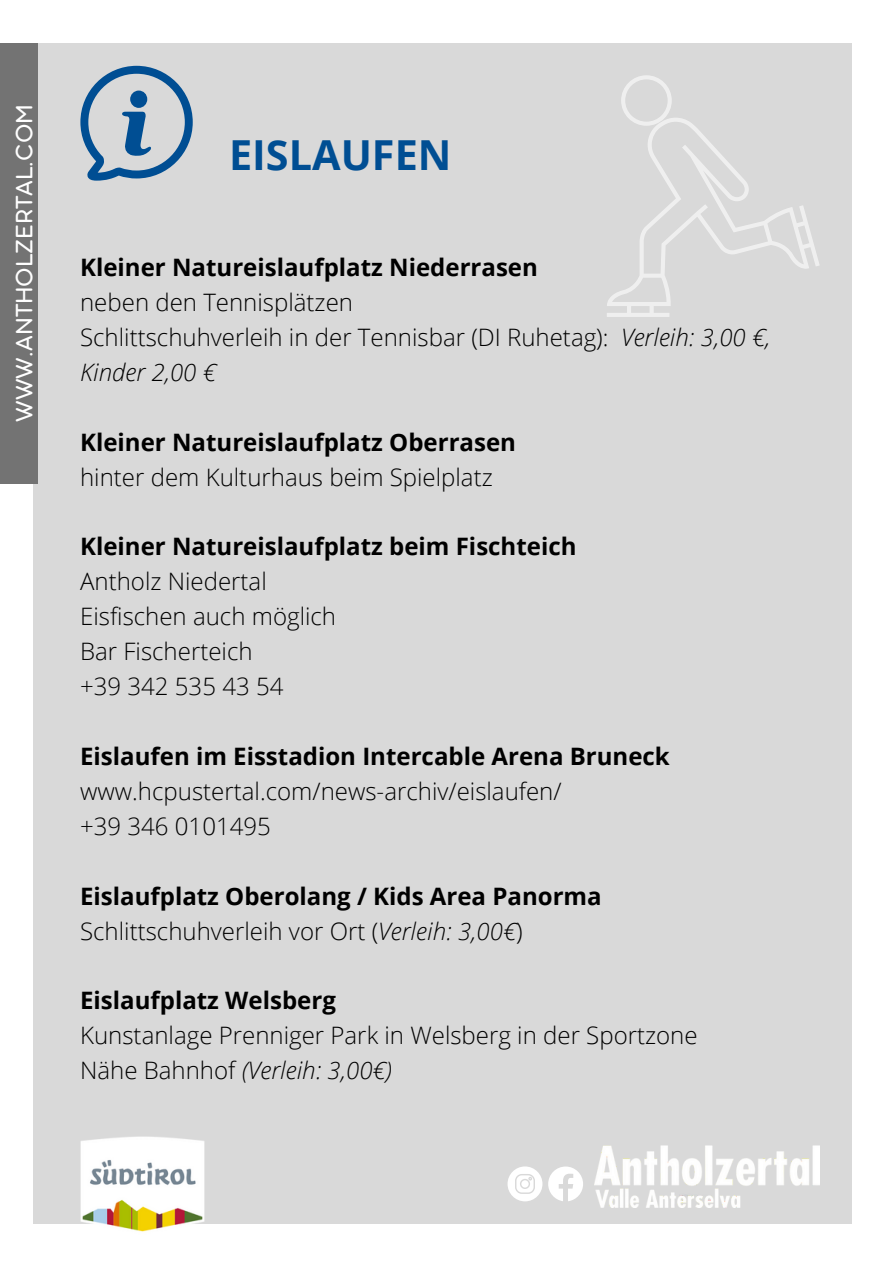
<style>
.page{position:relative;width:894px;height:1264px;background:#fff}
.page>*{position:absolute;margin:0;border:0;box-sizing:border-box;transform-origin:0 0}
.t1{font:700 41.4px "Open Sans";color:#004e93}
.t2{font:25.8px "Aristotelica Pro Tx";color:#fff}
.t3{font:300 24px/35px "Open Sans";color:#000}
.t4{font:700 24px/35px "Open Sans";color:#000}
.s1{font-style:italic}
.s2{font-weight:300}
.s3{font-weight:300;font-style:italic}
</style>
<div class="page">
<div style="left:33px;top:43px;width:817px;height:1180px;background:#d9d9d9"></div>
<img style="left:594px;top:1145px;width:224px;height:62px">
<img style="left:80px;top:1136px;width:124px;height:96px">
<svg style="left:80px;top:66px;width:113px;height:115px"></svg>
<svg style="left:548px;top:1166px;width:35px;height:35px"></svg>
<svg style="left:507px;top:1166px;width:35px;height:35px"></svg>
<div style="left:0;top:43px;width:37px;height:440px;background:#737373"></div>
<svg style="left:607px;top:75px;width:212px;height:242px"></svg>
<p class="t2" style="left:16px;top:422px;width:319px;rotate:-90deg">WWW.ANTHOLZERTAL.COM</p>
<h1 class="t1" style="left:229px;top:126px;width:224px">EISLAUFEN</h1>
<p class="t4" style="left:80px;top:249px;width:459px">Kleiner Natureislaufplatz Niederrasen</p>
<p class="t3" style="left:80px;top:284px;width:691px">neben den Tennisplätzen<br>Schlittschuhverleih in der Tennisbar (DI Ruhetag): <span class="s1">Verleih: 3,00 €,<br>Kinder 2,00 €</span></p>
<p class="t4" style="left:80px;top:424px;width:437px">Kleiner Natureislaufplatz Oberrasen</p>
<p class="t3" style="left:80px;top:459px;width:414px">hinter dem Kulturhaus beim Spielplatz</p>
<p class="t4" style="left:80px;top:528px;width:497px">Kleiner Natureislaufplatz beim Fischteich</p>
<p class="t3" style="left:80px;top:563px;width:257px">Antholz Niedertal<br>Eisfischen auch möglich<br>Bar Fischerteich<br>+39 342 535 43 54</p>
<p class="t4" style="left:80px;top:738px;width:591px">Eislaufen im Eisstadion Intercable Arena Bruneck</p>
<p class="t3" style="left:80px;top:773px;width:483px">www.hcpustertal.com/news-archiv/eislaufen/ +39 346 0101495</p>
<p class="t4" style="left:80px;top:877px;width:523px">Eislaufplatz Oberolang / Kids Area Panorma<br><span class="s2">Schlittschuhverleih vor Ort (</span><span class="s3">Verleih: 3,00€</span><span class="s2">)</span></p>
<p class="t4" style="left:80px;top:982px;width:257px">Eislaufplatz Welsberg</p>
<p class="t3" style="left:80px;top:1017px;width:619px">Kunstanlage Prenniger Park in Welsberg in der Sportzone<br>Nähe Bahnhof <span class="s1">(Verleih: 3,00€)</span></p>
</div>
